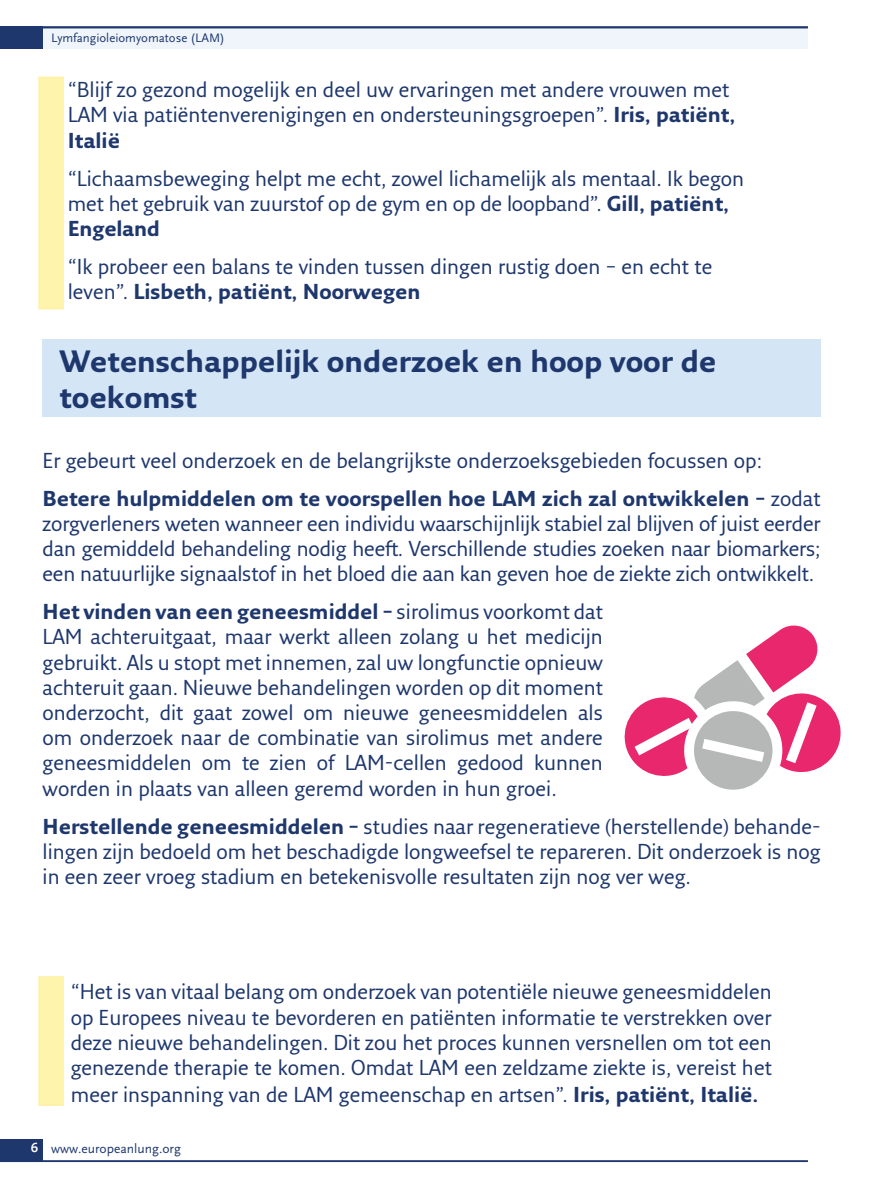
<style>
.page{position:relative;width:893px;height:1191px;background:#fff}
.page>*{position:absolute;margin:0;border:0;box-sizing:border-box;transform-origin:0 0}
.t1{font:700 30px/36px "Fresco Sans Pro";color:#1e376d}
.Paragraph_Style_2{font:21px/25.2px "Fresco Sans Pro";color:#1e376d;text-align:justify}
.t2{font:13.5px "Scala Sans";color:#1e376d}
.t3{font:12.75px "Scala Sans";color:#1e376d}
.s1{font-weight:700}
.s2{font-weight:700;color:#fff}
</style>
<div class="page">
<div style="left:0;top:26px;width:808px;height:23px;background:#eff5fb"></div>
<div style="left:0;top:1138px;width:43px;height:23px;background:#1e376d"></div>
<div style="left:0;top:26px;width:43px;height:23px;background:#1e376d"></div>
<hr style="left:0;top:1160px;width:808px;height:2px;background:#1e376d">
<hr style="left:0;top:26px;width:808px;height:2px;background:#1e376d">
<div style="left:43px;top:339px;width:778px;height:78px;background:#d4e5f5"></div>
<div style="left:38px;top:77px;width:26px;height:232px;background:#fff4ac;border:2px solid #fff0aa"></div>
<div style="left:38px;top:976px;width:26px;height:130px;background:#fff4ac;border:2px solid #fff0aa"></div>
<svg style="left:624px;top:625px;width:217px;height:165px"></svg>
<p class="t3" style="left:51px;top:31px;width:175px">Lymfangioleiomyomatose (LAM)</p>
<p class="Paragraph_Style_2" style="left:68px;top:77px;width:669px;text-align:left">“Blijf zo gezond mogelijk en deel uw ervaringen met andere vrouwen met<br>LAM via patiëntenverenigingen en ondersteuningsgroepen”. <span class="s1">Iris, patiënt,<br>Italië</span></p>
<p class="Paragraph_Style_2" style="left:68px;top:165px;width:678px;text-align:left">“Lichaamsbeweging helpt me echt, zowel lichamelijk als mentaal. Ik begon met het gebruik van zuurstof op de gym en op de loopband”. <span class="s1">Gill, patiënt,<br>Engeland</span></p>
<p class="Paragraph_Style_2" style="left:68px;top:253px;width:646px">“Ik probeer een balans te vinden tussen dingen rustig doen – en echt te leven”. <span class="s1">Lisbeth, patiënt, Noorwegen</span></p>
<p class="t1" style="left:60px;top:343px;width:658px">Wetenschappelijk onderzoek en hoop voor de toekomst</p>
<p class="Paragraph_Style_2" style="left:43px;top:447px;width:721px">Er gebeurt veel onderzoek en de belangrijkste onderzoeksgebieden focussen op:</p>
<p class="Paragraph_Style_2" style="left:43px;top:485px;width:780px"><span class="s1">Betere hulpmiddelen om te voorspellen hoe LAM zich zal ontwikkelen –</span> zodat zorgverleners weten wanneer een individu waarschijnlijk stabiel zal blijven of juist eerder dan gemiddeld behandeling nodig heeft. Verschillende studies zoeken naar biomarkers; een natuurlijke signaalstof in het bloed die aan kan geven hoe de ziekte zich ontwikkelt.</p>
<p class="Paragraph_Style_2" style="left:43px;top:598px;width:562px"><span class="s1">Het vinden van een geneesmiddel –</span> sirolimus voorkomt dat LAM achteruitgaat, maar werkt alleen zolang u het medicijn gebruikt. Als u stopt met innemen, zal uw longfunctie opnieuw achteruit gaan. Nieuwe behandelingen worden op dit moment onderzocht, dit gaat zowel om nieuwe geneesmiddelen als om onderzoek naar de combinatie van sirolimus met andere geneesmiddelen om te zien of LAM-cellen gedood kunnen worden in plaats van alleen geremd worden in hun groei.</p>
<p class="Paragraph_Style_2" style="left:43px;top:813px;width:780px"><span class="s1">Herstellende geneesmiddelen –</span> studies naar regeneratieve (herstellende) behande&shy;lingen zijn bedoeld om het beschadigde longweefsel te repareren. Dit onderzoek is nog in een zeer vroeg stadium en betekenisvolle resultaten zijn nog ver weg.</p>
<p class="Paragraph_Style_2" style="left:71px;top:978px;width:703px;line-height:25.7px">“Het is van vitaal belang om onderzoek van potentiële nieuwe geneesmiddelen op Europees niveau te bevorderen en patiënten informatie te verstrekken over deze nieuwe behandelingen. Dit zou het proces kunnen versnellen om tot een genezende therapie te komen. Omdat LAM een zeldzame ziekte is, vereist het meer inspanning van de LAM gemeenschap en artsen”. <span class="s1">Iris, patiënt, Italië.</span></p>
<p class="t2" style="left:31px;top:1141px;width:152px"><span class="s2">6</span> www.europeanlung.org</p>
</div>
